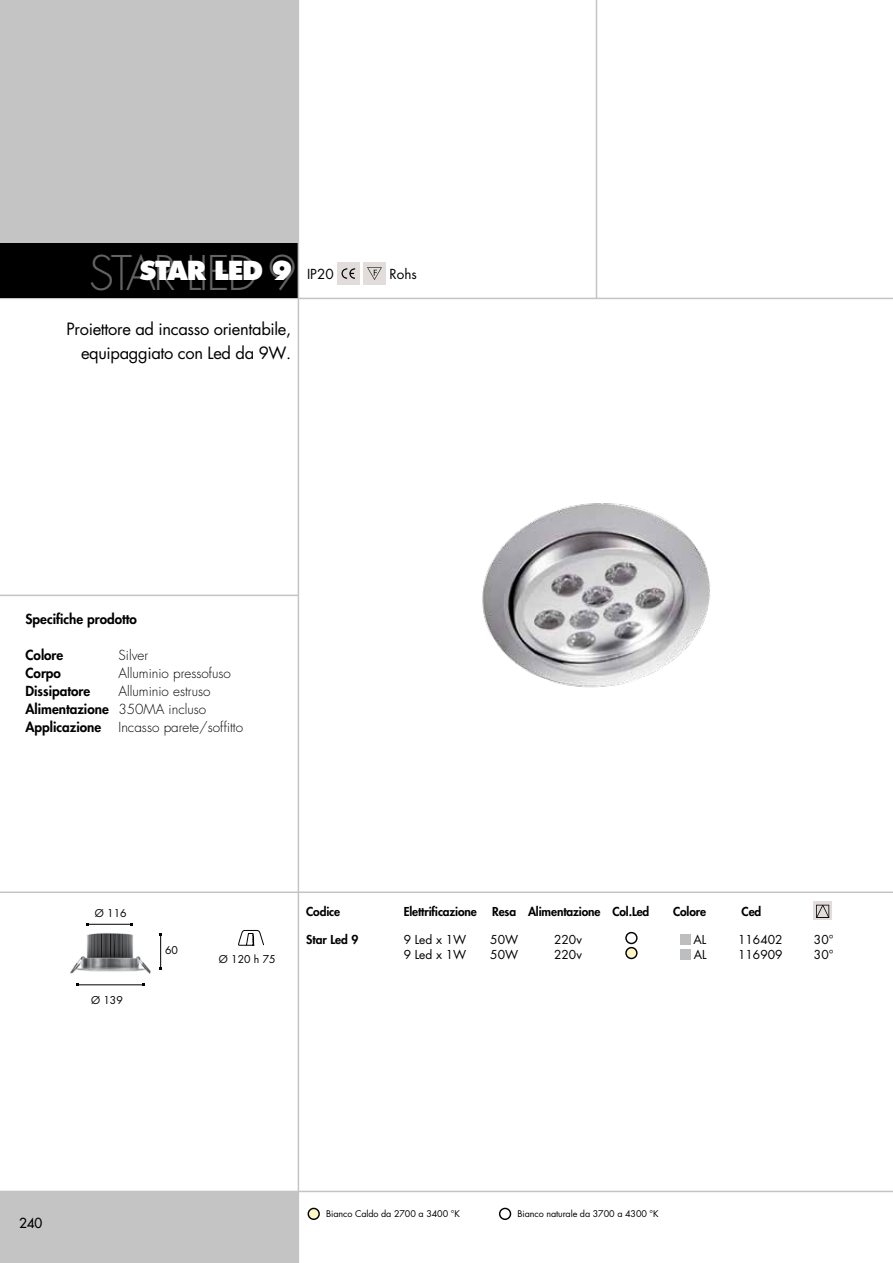
<style>
.page{position:relative;width:893px;height:1263px;background:#fff}
.page>*{position:absolute;margin:0;border:0;box-sizing:border-box;transform-origin:0 0}
.t1{font:300 46.5px "Futura Std";letter-spacing:-.05em;color:#fff}
.t2{font:800 25.5px "Futura Std";color:#fff}
.t3{font:16.5px/24px "Futura Std";letter-spacing:-.02em;color:#000;text-align:right}
.t4{font:300 13.5px/18px "Futura Std";color:#000}
.t5{font:800 13.5px "Futura Std";color:#000}
.t6{font:13.5px "Futura Std";color:#000}
.t7{font:500 13.5px "Futura Std";color:#000}
.t8{font:800 12px "Futura Std";letter-spacing:-.01em;color:#000}
.t9{font:12px "Futura Std";color:#000}
.t10{font:10.5px "Futura Std";color:#000}
.t11{font:9px "Futura Std";letter-spacing:-.01em;color:#000}
.s1{font-weight:800;font-size:25.5px;color:#fff}
.s2{font-weight:800}
</style>
<div class="page">
<div style="left:0;top:1191px;width:298px;height:72px;background:#c5c4c4"></div>
<svg style="left:0;top:298px;width:893px;height:595px"></svg>
<div style="left:0;top:0;width:298px;height:298px;background:#c5c4c4"></div>
<div style="left:0;top:243px;width:298px;height:55px;background:#000"></div>
<hr style="left:0;top:595px;width:299px;height:1px;background:#c5c4c4">
<hr style="left:298px;top:0;width:1px;height:1263px;background:#c5c4c4">
<hr style="left:596px;top:0;width:1px;height:298px;background:#c5c4c4">
<hr style="left:0;top:1191px;width:893px;height:1px;background:#c5c4c4">
<div style="left:338px;top:263px;width:22px;height:22px;background:#e2dddb"></div>
<svg style="left:342px;top:268px;width:13px;height:11px"></svg>
<div style="left:363px;top:263px;width:22px;height:22px;background:#e2dddb"></div>
<svg style="left:367px;top:267px;width:15px;height:13px"></svg>
<svg style="left:626px;top:932px;width:11px;height:11px"></svg>
<div style="left:625px;top:932px;width:13px;height:12px;border:1px solid #000;border-radius:50%"></div>
<div style="left:680px;top:934px;width:10px;height:10px;background:#bcbec0"></div>
<svg style="left:626px;top:947px;width:11px;height:11px"></svg>
<div style="left:625px;top:947px;width:13px;height:12px;border:1px solid #000;border-radius:50%"></div>
<div style="left:680px;top:949px;width:10px;height:10px;background:#bcbec0"></div>
<svg style="left:814px;top:901px;width:18px;height:19px"></svg>
<svg style="left:816px;top:905px;width:13px;height:13px"></svg>
<img style="left:371px;top:447px;width:447px;height:297px">
<img style="left:70px;top:923px;width:81px;height:63px">
<hr style="left:160px;top:934px;width:1px;height:34px;background:#000">
<hr style="left:78px;top:984px;width:65px;height:1px;background:#000">
<hr style="left:88px;top:924px;width:44px;height:1px;background:#000">
<svg style="left:238px;top:929px;width:26px;height:17px"></svg>
<div style="left:499px;top:1208px;width:12px;height:12px;border:1px solid #000;border-radius:50%"></div>
<div style="left:308px;top:1208px;width:11px;height:11px;background:#fef7c5;border-radius:50%"></div>
<div style="left:308px;top:1208px;width:12px;height:12px;border:1px solid #000;border-radius:50%"></div>
<h1 class="t1" style="left:88px;top:245px;width:210px">Star LiED 9</h1>
<p class="t2" style="left:140px;top:254px;width:92px">Star LED</p>
<p class="t6" style="left:271px;top:266px;width:64px"><span class="s1">9</span> IP20</p>
<p class="t6" style="left:389px;top:266px;width:29px">Rohs</p>
<p class="t3" style="left:67px;top:317px;width:226px">Proiettore ad incasso orientabile, equipaggiato con Led da 9W.</p>
<p class="t5" style="left:26px;top:610px;width:113px">Specifiche prodotto</p>
<p class="t5" style="left:26px;top:646px;width:39px">Colore</p>
<p class="t4" style="left:119px;top:646px;width:31px">Silver</p>
<p class="t5" style="left:26px;top:664px;width:37px">Corpo</p>
<p class="t4" style="left:119px;top:664px;width:114px">Alluminio pressofuso</p>
<p class="t5" style="left:26px;top:682px;width:66px">Dissipatore</p>
<p class="t4" style="left:26px;top:682px;width:187px;text-indent:93px">Alluminio estruso<br><span class="s2">Alimentazione</span> 350MA incluso<br><span class="s2">Applicazione</span></p>
<p class="t4" style="left:119px;top:718px;width:126px">Incasso parete/soffitto</p>
<p class="t10" style="left:95px;top:907px;width:33px">Ø 116</p>
<p class="t10" style="left:91px;top:993px;width:33px">Ø 139</p>
<p class="t10" style="left:165px;top:943px;width:14px">60</p>
<p class="t10" style="left:219px;top:952px;width:58px">Ø 120 h 75</p>
<p class="t8" style="left:306px;top:904px;width:36px">Codice</p>
<p class="t8" style="left:404px;top:904px;width:75px">Elettrificazione</p>
<p class="t8" style="left:492px;top:904px;width:159px">Resa Alimentazione Col.Led</p>
<p class="t8" style="left:673px;top:904px;width:35px">Colore</p>
<p class="t8" style="left:742px;top:904px;width:21px">Ced</p>
<p class="t8" style="left:306px;top:932px;width:54px">Star Led 9</p>
<p class="t9" style="left:404px;top:932px;width:64px">9 Led x 1W</p>
<p class="t9" style="left:490px;top:932px;width:29px">50W</p>
<p class="t9" style="left:554px;top:932px;width:29px">220v</p>
<p class="t9" style="left:694px;top:932px;width:14px">AL</p>
<p class="t9" style="left:738px;top:932px;width:46px">116402</p>
<p class="t9" style="left:814px;top:932px;width:21px">30°</p>
<p class="t9" style="left:404px;top:947px;width:64px">9 Led x 1W</p>
<p class="t9" style="left:490px;top:947px;width:29px">50W</p>
<p class="t9" style="left:554px;top:947px;width:29px">220v</p>
<p class="t9" style="left:694px;top:947px;width:14px">AL</p>
<p class="t9" style="left:738px;top:947px;width:46px">116909</p>
<p class="t9" style="left:814px;top:947px;width:21px">30°</p>
<p class="t7" style="left:19px;top:1215px;width:25px">240</p>
<p class="t11" style="left:326px;top:1208px;width:135px">Bianco Caldo da 2700 a 3400 °K</p>
<p class="t11" style="left:517px;top:1208px;width:143px">Bianco naturale da 3700 a 4300 °K</p>
</div>
